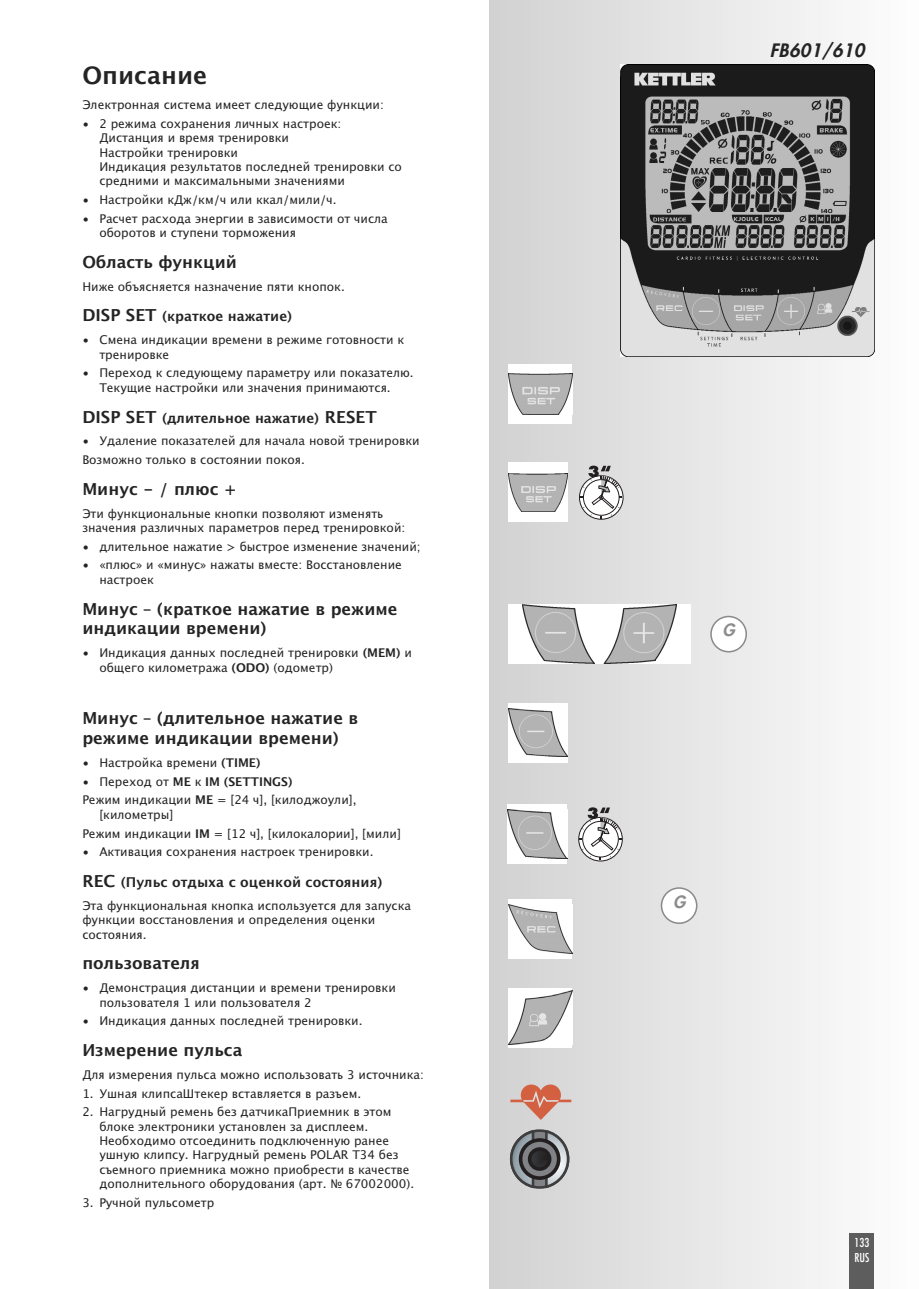
<style>
.page{position:relative;width:919px;height:1289px;background:#fff}
.page>*{position:absolute;margin:0;border:0;box-sizing:border-box;transform-origin:0 0}
.t1{font:700 24px "Lucida Grande";color:#242424}
.t2{font:italic 800 18px "Futura CE";color:#242424}
.t3{font:700 16.5px/19.8px "Lucida Grande";color:#242424}
.t4{font:italic 800 16.5px "Futura CE";color:#8b8b8b}
.t5{font:700 13.5px "Lucida Grande";color:#242424}
.t6{font:12px/14.4px "Lucida Grande";color:#242424}
.t7{font:condensed 12px/15.6px "Futura";color:#fff}
.s1{font-size:16.5px}
.s2{font-weight:700}
</style>
<div class="page">
<div style="left:489px;top:0;width:429px;height:1288px;background:linear-gradient(to right,#d2d2d2,#fdfdfd)"></div>
<div style="left:849px;top:1233px;width:25px;height:55px;background:#5d5d5d"></div>
<img style="left:620px;top:64px;width:254px;height:292px">
<svg style="left:510px;top:1083px;width:61px;height:36px;background:#d5a69a"></svg>
<svg style="left:508px;top:1128px;width:62px;height:61px;background:#888a8c"></svg>
<div style="left:528px;top:1147px;width:23px;height:23px;border:4px solid #231f20;border-radius:50%"></div>
<div style="left:508px;top:364px;width:64px;height:59px;background:#fff"></div>
<img style="left:508px;top:373px;width:64px;height:41px">
<div style="left:508px;top:899px;width:64px;height:59px;background:#fff"></div>
<img style="left:508px;top:904px;width:64px;height:49px">
<div style="left:508px;top:987px;width:64px;height:60px;background:#fff"></div>
<img style="left:508px;top:990px;width:64px;height:54px">
<svg style="left:710px;top:615px;width:37px;height:37px"></svg>
<svg style="left:660px;top:887px;width:37px;height:37px"></svg>
<div style="left:508px;top:604px;width:183px;height:59px;background:#fff"></div>
<img style="left:523px;top:604px;width:153px;height:59px">
<div style="left:508px;top:462px;width:60px;height:60px;background:#fff"></div>
<img style="left:508px;top:473px;width:59px;height:38px">
<div style="left:579px;top:475px;width:44px;height:44px;border:1px solid #231f20;border-radius:50%"></div>
<svg style="left:580px;top:465px;width:42px;height:53px"></svg>
<div style="left:507px;top:804px;width:60px;height:59px;background:#fff"></div>
<img style="left:507px;top:810px;width:60px;height:48px">
<svg style="left:578px;top:817px;width:44px;height:44px"></svg>
<div style="left:578px;top:817px;width:44px;height:44px;border:1px solid #231f20;border-radius:50%"></div>
<div style="left:582px;top:821px;width:36px;height:36px;border:1px solid #231f20;border-radius:50%"></div>
<svg style="left:579px;top:807px;width:42px;height:43px"></svg>
<div style="left:508px;top:702px;width:59px;height:60px;background:#fff"></div>
<img style="left:508px;top:708px;width:59px;height:48px">
<h1 class="t1" style="left:82px;top:62px;width:126px">Описание</h1>
<p class="t6" style="left:82px;top:98px;width:303px">Электронная система имеет следующие функции:</p>
<p class="t6" style="left:99px;top:116px;width:304px;text-indent:-17px">• 2 режима сохранения личных настроек:<br>Дистанция и время тренировки<br>Настройки тренировки<br>Индикация результатов последней тренировки со средними и максимальными значениями</p>
<p class="t6" style="left:82px;top:193px;width:256px">• Настройки кДж/км/ч или ккал/мили/ч.</p>
<p class="t6" style="left:99px;top:211px;width:290px;text-indent:-17px">• Расчет расхода энергии в зависимости от числа оборотов и ступени торможения</p>
<h3 class="t3" style="left:82px;top:252px;width:156px">Область функций</h3>
<p class="t6" style="left:82px;top:279px;width:264px">Ниже объясняется назначение пяти кнопок.</p>
<p class="t5" style="left:82px;top:309px;width:211px"><span class="s1">DISP SET</span> (краткое нажатие)</p>
<p class="t6" style="left:99px;top:333px;width:306px;text-indent:-17px">• Смена индикации времени в режиме готовности к тренировке</p>
<p class="t6" style="left:82px;top:366px;width:333px;text-align:center">• Переход к следующему параметру или показателю.<br>Текущие настройки или значения принимаются.</p>
<p class="t5" style="left:82px;top:410px;width:296px"><span class="s1">DISP SET</span> (длительное нажатие) <span class="s1">RESET</span></p>
<p class="t6" style="left:82px;top:432px;width:339px;line-height:18.6px">• Удаление показателей для начала новой тренировки<br>Возможно только в состоянии покоя.</p>
<h3 class="t3" style="left:82px;top:479px;width:156px">Минус - / плюс +</h3>
<p class="t6" style="left:82px;top:506px;width:324px">Эти функциональные кнопки позволяют изменять значения различных параметров перед тренировкой:</p>
<p class="t6" style="left:82px;top:539px;width:340px">• длительное нажатие &gt; быстрое изменение значений;</p>
<p class="t6" style="left:99px;top:558px;width:304px;text-indent:-17px">• «плюс» и «минус» нажаты вместе: Восстановление настроек</p>
<h3 class="t3" style="left:82px;top:599px;width:317px">Минус – (краткое нажатие в режиме индикации времени)</h3>
<p class="t6" style="left:99px;top:646px;width:314px;text-indent:-17px">• Индикация данных последней тренировки <span class="s2">(MEM)</span> и общего километража <span class="s2">(ODO)</span> (одометр)</p>
<h3 class="t3" style="left:82px;top:708px;width:277px">Минус – (длительное нажатие в режиме индикации времени)</h3>
<p class="t6" style="left:82px;top:755px;width:180px">• Настройка времени <span class="s2">(TIME)</span></p>
<p class="t6" style="left:82px;top:772px;width:276px;line-height:18.6px">• Переход от <span class="s2">ME</span> к <span class="s2">IM (SETTINGS)<br></span>Режим индикации <span class="s2">ME</span> = [24 ч], [килоджоули],</p>
<p class="t6" style="left:82px;top:805px;width:320px;line-height:18.6px;text-indent:17px">[километры]<br>Режим индикации <span class="s2">IM</span> = [12 ч], [килокалории], [мили]</p>
<p class="t6" style="left:82px;top:844px;width:292px">• Активация сохранения настроек тренировки.</p>
<p class="t5" style="left:82px;top:874px;width:301px"><span class="s1">REC</span> (Пульс отдыха с оценкой состояния)</p>
<p class="t6" style="left:82px;top:898px;width:330px">Эта функциональная кнопка используется для запуска функции восстановления и определения оценки состояния.</p>
<h3 class="t3" style="left:82px;top:953px;width:119px">пользователя</h3>
<p class="t6" style="left:99px;top:980px;width:298px;text-indent:-17px">• Демонстрация дистанции и времени тренировки пользователя 1 или пользователя 2</p>
<p class="t6" style="left:82px;top:1013px;width:282px">• Индикация данных последней тренировки.</p>
<h3 class="t3" style="left:82px;top:1040px;width:162px">Измерение пульса</h3>
<p class="t6" style="left:82px;top:1067px;width:343px">Для измерения пульса можно использовать 3 источника:</p>
<p class="t6" style="left:82px;top:1086px;width:280px">1. Ушная клипсаШтекер вставляется в разъем.</p>
<p class="t6" style="left:99px;top:1104px;width:316px;text-indent:-17px">2. Нагрудный ремень без датчикаПриемник в этом блоке электроники установлен за дисплеем.<br>Необходимо отсоединить подключенную ранее ушную клипсу. Нагрудный ремень POLAR T34 без съемного приемника можно приобрести в качестве дополнительного оборудования (арт. № 67002000).</p>
<p class="t6" style="left:82px;top:1195px;width:133px">3. Ручной пульсометр</p>
<h2 class="t2" style="left:769px;top:42px;width:100px">FB601/610</h2>
<h3 class="t4" style="left:722px;top:622px;width:17px">G</h3>
<h3 class="t4" style="left:673px;top:894px;width:17px">G</h3>
<p class="t7" style="left:854px;top:1235px;width:16px">133<br>RUS</p>
</div>
